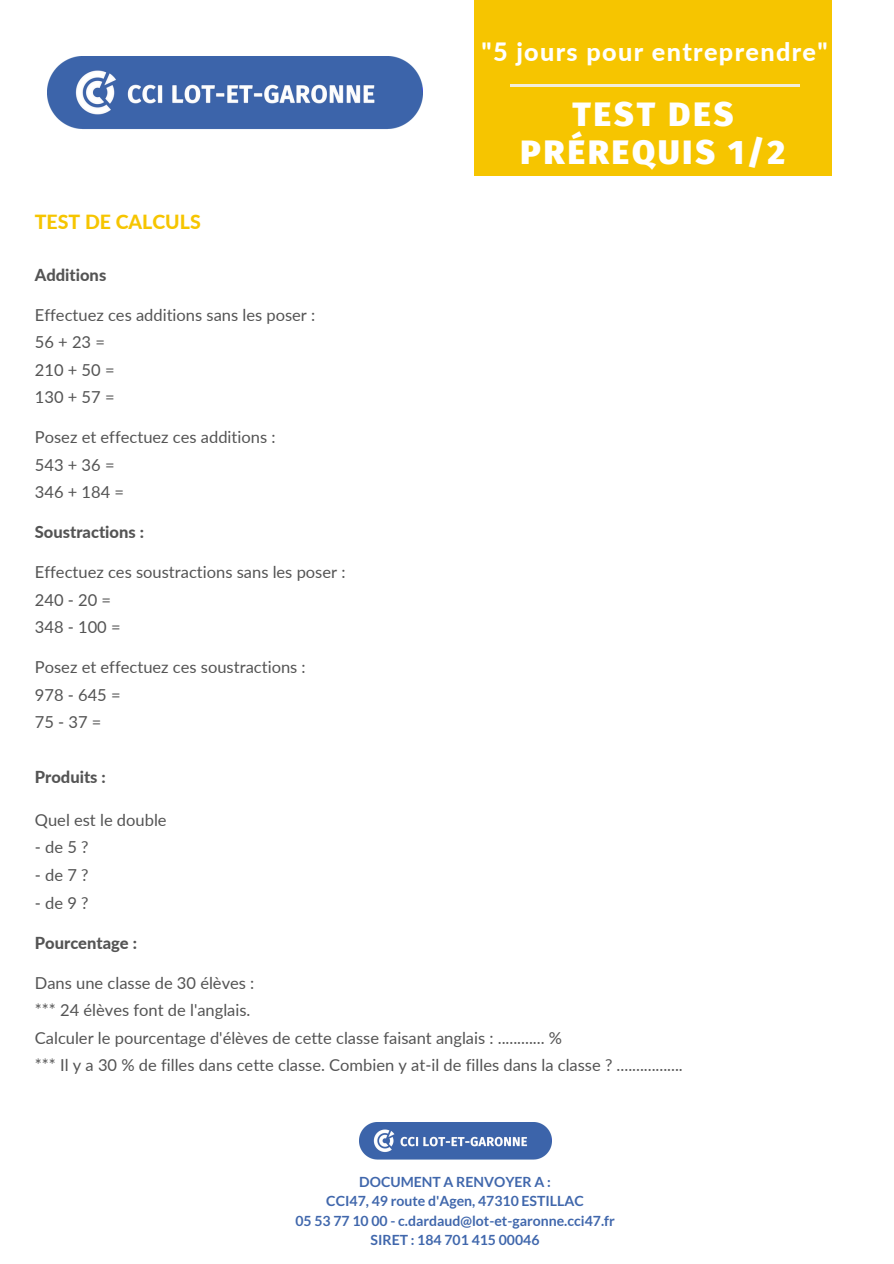
<style>
.page{position:relative;width:894px;height:1264px;background:#fff}
.page>*{position:absolute;margin:0;border:0;box-sizing:border-box;transform-origin:0 0}
.t1{font:900 33.3px/37.3px "Fira Sans";letter-spacing:.09em;color:#fff;text-align:center}
.t2{font:800 25.2px "Lato";letter-spacing:.055em;color:#fff}
.t3{font:800 19.5px "Lato";color:#f6c500}
.t4{font:16.5px/27.5px "Lato";color:#545454}
.t5{font:800 16.5px "Lato";color:#545454}
.t6{font:700 14.1px "Lato";color:#4067ac}
</style>
<div class="page">
<img style="left:48px;top:57px;width:374px;height:73px">
<div style="left:474px;top:0;width:357px;height:175px;background:#f6c500"></div>
<hr style="left:510px;top:84px;width:289px;height:2px;background:#f2eddb">
<img style="left:359px;top:1122px;width:192px;height:38px">
<p class="t2" style="left:481px;top:36px;width:347px">"5 jours pour entreprendre"</p>
<p class="t3" style="left:35px;top:210px;width:167px">TEST DE CALCULS</p>
<h1 class="t5" style="left:35px;top:264px;width:73px">Additions</h1>
<h3 class="t4" style="left:35px;top:300px;width:282px">Effectuez ces additions sans les poser :<br>56+23=<br>210 + 50 =<br>130 + 57 =</h3>
<h4 class="t4" style="left:35px;top:423px;width:242px">Posez et effectuez ces additions :<br>543 + 36 =<br>346 + 184 =</h4>
<h5 class="t5" style="left:35px;top:522px;width:111px">Soustractions :</h5>
<h5 class="t4" style="left:35px;top:558px;width:312px">Effectuez ces soustractions sans les poser :<br>240 - 20 =<br>348 - 100 =</h5>
<h4 class="t4" style="left:35px;top:653px;width:272px">Posez et effectuez ces soustractions :<br>978 - 645 =<br>75-37=</h4>
<h5 class="t1" style="left:520px;top:96px;width:266px">TEST DES<br>PRÉREQUIS 1/2</h5>
<h5 class="t5" style="left:35px;top:767px;width:72px">Produits :</h5>
<h5 class="t4" style="left:35px;top:805px;width:133px">Quel est le double -de5?<br>-de7?<br>-de9?</h5>
<h4 class="t5" style="left:35px;top:932px;width:104px">Pourcentage :</h4>
<h5 class="t4" style="left:35px;top:968px;width:649px">Dans une classe de 30 élèves :<br>*** 24 élèves font de l'anglais.<br>Calculer le pourcentage d'élèves de cette classe faisant anglais : ............ %<br>*** Il y a 30 % de filles dans cette classe. Combien y at-il de filles dans la classe ? .................</h5>
<p class="t6" style="left:359px;top:1173px;width:193px">DOCUMENT A RENVOYER A :</p>
<p class="t6" style="left:326px;top:1192px;width:259px">CCI47, 49 route d'Agen, 47310 ESTILLAC</p>
<p class="t6" style="left:295px;top:1211px;width:321px">05 53 77 10 00 - c.dardaud@lot-et-garonne.cci47.fr</p>
<p class="t6" style="left:370px;top:1230px;width:170px">SIRET : 184 701 415 00046</p>
</div>
